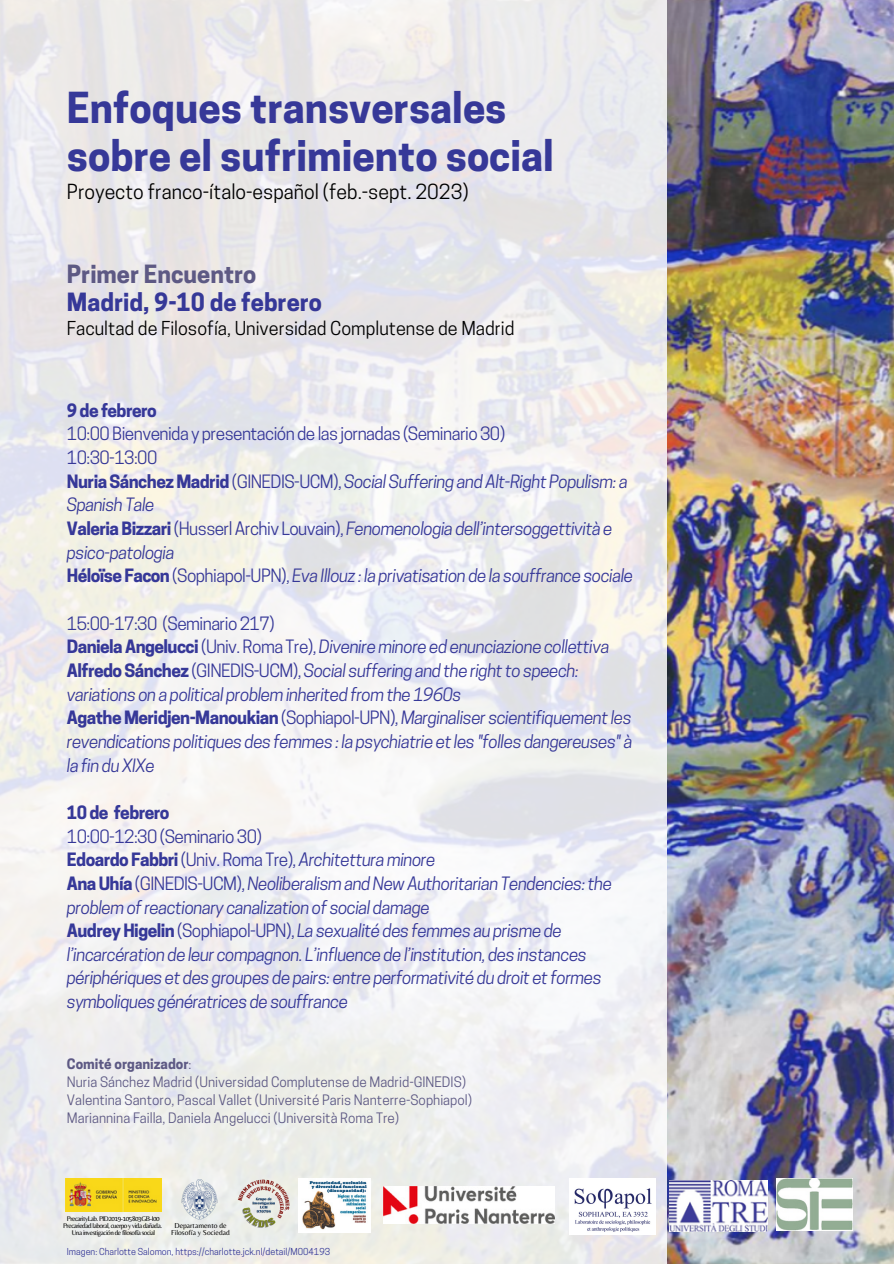
<style>
.page{position:relative;width:894px;height:1264px;background:#fff}
.page>*{position:absolute;margin:0;border:0;box-sizing:border-box;transform-origin:0 0}
.t1{font:700 40.05px/47.2px "Cooper Hewitt";color:#363898}
.t2{font:700 23.55px "Cooper Hewitt";color:#363898}
.t3{font:700 23.55px "Cooper Hewitt";color:#5d5984}
.t4{font:19.5px "Cooper Hewitt";color:#000}
.t5{font:18px "Cooper Hewitt";color:#000}
.t6{font:italic 17.25px/23.7px "Cooper Hewitt";letter-spacing:-.03em;color:#363898}
.t7{font:700 17.25px "Cooper Hewitt";letter-spacing:-.03em;color:#363898}
.t8{font:13.5px/18px "Cooper Hewitt";color:#5d5984}
.t9{font:9px "Cooper Hewitt";color:#363898}
.t10{font:7.5px/7.5px "Belleza";color:#000;text-align:center}
.t11{font:7.05px/7.1px "Belleza";letter-spacing:-.065em;color:#000;text-align:center}
.s1{font-style:normal}
.s2{font-weight:700;font-style:normal}
.s3{font-weight:700}
</style>
<div class="page">
<img style="left:0;top:0;width:667px;height:1263px">
<img style="left:235px;top:1175px;width:59px;height:58px">
<img style="left:65px;top:1178px;width:96px;height:33px">
<img style="left:180px;top:1178px;width:41px;height:42px">
<img style="left:299px;top:1178px;width:72px;height:54px">
<img style="left:383px;top:1186px;width:172px;height:37px">
<img style="left:667px;top:0;width:226px;height:1263px">
<img style="left:569px;top:1178px;width:86px;height:56px">
<img style="left:669px;top:1180px;width:98px;height:51px">
<img style="left:776px;top:1178px;width:76px;height:52px">
<h1 class="t1" style="left:67px;top:90px;width:488px">Enfoques transversales sobre el sufrimiento social</h1>
<p class="t4" style="left:67px;top:184px;width:403px">Proyecto franco-ítalo-español (feb.-sept. 2023)</p>
<h2 class="t3" style="left:67px;top:265px;width:191px">Primer Encuentro</h2>
<h2 class="t2" style="left:67px;top:293px;width:256px">Madrid, 9-10 de febrero</h2>
<p class="t5" style="left:67px;top:321px;width:449px">Facultad de Filosofía, Universidad Complutense de Madrid</p>
<p class="t7" style="left:67px;top:404px;width:91px">9 de febrero</p>
<p class="t6" style="left:67px;top:424px;width:567px"><span class="s1">10:00 Bienvenida y presentación de las jornadas (Seminario 30)<br>10:30-13:00<br></span><span class="s2">Nuria Sánchez Madrid</span> <span class="s1">(GINEDIS-UCM),</span> Social Suffering and Alt-Right Populism: a Spanish Tale<br><span class="s2">Valeria Bizzari</span> <span class="s1">(Husserl Archiv Louvain),</span> Fenomenologia dell’intersoggettività e psico-patologia<br><span class="s2">Héloïse Facon</span> <span class="s1">(Sophiapol-UPN),</span> Eva Illouz : la privatisation de la souffrance sociale</p>
<p class="t6" style="left:67px;top:613px;width:567px"><span class="s1">15:00-17:30 (Seminario 217)<br></span><span class="s2">Daniela Angelucci</span> <span class="s1">(Univ. Roma Tre),</span> Divenire minore ed enunciazione collettiva <span class="s2">Alfredo Sánchez</span> <span class="s1">(GINEDIS-UCM),</span> Social suffering and the right to speech: variations on a political problem inherited from the 1960s<br><span class="s2">Agathe Meridjen-Manoukian</span> <span class="s1">(Sophiapol-UPN),</span> Marginaliser scientifiquement les revendications politiques des femmes : la psychiatrie et les "folles dangereuses" à la fin du XIXe</p>
<p class="t7" style="left:67px;top:806px;width:104px">10 de febrero</p>
<p class="t6" style="left:67px;top:826px;width:546px"><span class="s1">10:00-12:30 (Seminario 30)<br></span><span class="s2">Edoardo Fabbri</span> <span class="s1">(Univ. Roma Tre),</span> Architettura minore<br><span class="s2">Ana Uhía</span> <span class="s1">(GINEDIS-UCM),</span> Neoliberalism and New Authoritarian Tendencies: the problem of reactionary canalization of social damage<br><span class="s2">Audrey Higelin</span> <span class="s1">(Sophiapol-UPN),</span> La sexualité des femmes au prisme de l’incarcération de leur compagnon. L’influence de l’institution, des instances périphériques et des groupes de pairs: entre performativité du droit et formes symboliques génératrices de souffrance</p>
<p class="t8" style="left:67px;top:1056px;width:406px"><span class="s3">Comité organizador</span>:<br>Nuria Sánchez Madrid (Universidad Complutense de Madrid-GINEDIS)<br>Valentina Santoro, Pascal Vallet (Université Paris Nanterre-Sophiapol)<br>Mariannina Failla, Daniela Angelucci (Università Roma Tre)</p>
<p class="t11" style="left:63px;top:1215px;width:100px">PrecarityLab. PID2019-105803GB-I00<br>Precariedad laboral, cuerpo y vida dañada.<br>Una investigación de filosofía social</p>
<p class="t10" style="left:171px;top:1221px;width:60px">Departamento de<br>Filosofía y Sociedad</p>
<p class="t9" style="left:67px;top:1247px;width:265px">Imagen: Charlotte Salomon, https://charlotte.jck.nl/detail/M004193</p>
</div>
